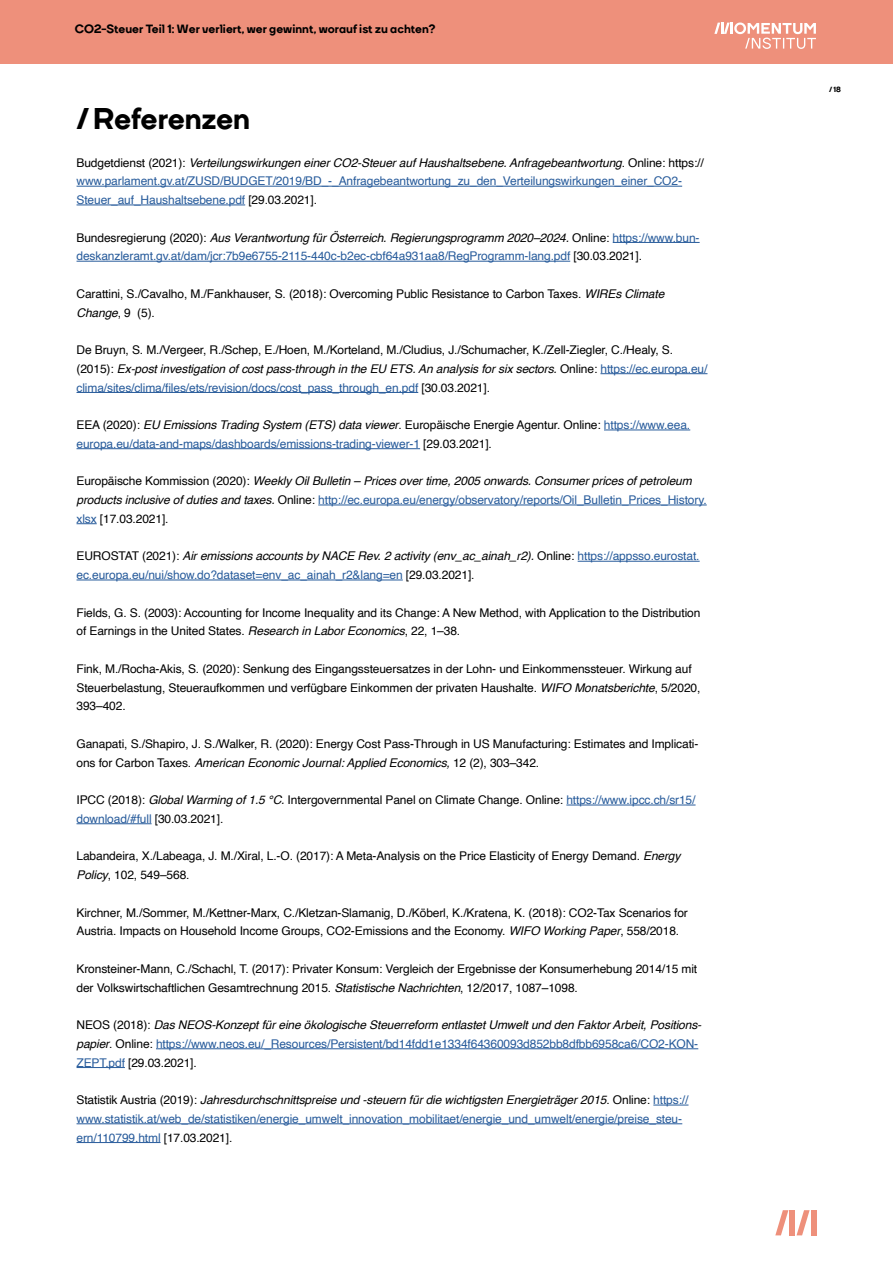
<style>
.page{position:relative;width:893px;height:1263px;background:#fff}
.page>*{position:absolute;margin:0;border:0;box-sizing:border-box;transform-origin:0 0}
.t1{font:800 30px "TT Firs";color:#000}
.t2{font:12px/18.8px "Helvetica";letter-spacing:-.01em;color:#000}
.t3{font:12px/18.8px "Helvetica";letter-spacing:-.01em;color:#275b9b}
.t4{font:italic 12px/18.8px "Helvetica";letter-spacing:-.01em;color:#000}
.t5{font:800 12px "TT Firs";letter-spacing:.005em;color:#000}
.t6{font:800 7.5px "TT Firs";color:#000}
.s1{color:#000}
.s2{font-style:italic;color:#000}
.s3{font-style:italic}
.s4{color:#275b9b}
.s5{font-style:normal}
.s6{font-style:normal;color:#275b9b}
</style>
<div class="page">
<div style="left:0;top:0;width:893px;height:64px;background:#ee907b"></div>
<svg style="left:714px;top:23px;width:102px;height:26px"></svg>
<div style="left:811px;top:1210px;width:5px;height:25px;background:#ee907b"></div>
<div style="left:790px;top:1210px;width:5px;height:25px;background:#ee907b"></div>
<svg style="left:796px;top:1210px;width:14px;height:25px"></svg>
<svg style="left:775px;top:1210px;width:13px;height:25px"></svg>
<hr style="left:77px;top:186px;width:605px;height:1px;background:#275b9b">
<hr style="left:77px;top:205px;width:168px;height:1px;background:#275b9b">
<hr style="left:613px;top:242px;width:87px;height:1px;background:#275b9b">
<hr style="left:77px;top:261px;width:493px;height:1px;background:#275b9b">
<hr style="left:600px;top:373px;width:107px;height:1px;background:#275b9b">
<hr style="left:77px;top:392px;width:341px;height:1px;background:#275b9b">
<hr style="left:604px;top:430px;width:86px;height:1px;background:#275b9b">
<hr style="left:77px;top:448px;width:343px;height:1px;background:#275b9b">
<hr style="left:318px;top:505px;width:389px;height:1px;background:#275b9b">
<svg style="left:77px;top:523px;width:20px;height:1px"></svg>
<hr style="left:578px;top:561px;width:122px;height:1px;background:#275b9b">
<hr style="left:77px;top:580px;width:326px;height:1px;background:#275b9b">
<hr style="left:566px;top:805px;width:130px;height:1px;background:#275b9b">
<hr style="left:77px;top:823px;width:75px;height:1px;background:#275b9b">
<hr style="left:156px;top:1048px;width:542px;height:1px;background:#275b9b">
<hr style="left:77px;top:1067px;width:48px;height:1px;background:#275b9b">
<hr style="left:653px;top:1105px;width:35px;height:1px;background:#275b9b">
<hr style="left:77px;top:1123px;width:605px;height:1px;background:#275b9b">
<hr style="left:77px;top:1142px;width:84px;height:1px;background:#275b9b">
<p class="t5" style="left:75px;top:21px;width:362px">CO2-Steuer Teil 1: Wer verliert, wer gewinnt, worauf ist zu achten?</p>
<h1 class="t1" style="left:77px;top:99px;width:175px">/Referenzen</h1>
<p class="t3" style="left:77px;top:153px;width:629px"><span class="s1">Budgetdienst (2021):</span> <span class="s2">Verteilungswirkungen einer CO2-Steuer auf Haushaltsebene. Anfragebeantwortung</span><span class="s1">. Online: https:// </span>www.parlament.gv.at/ZUSD/BUDGET/2019/BD_-_Anfragebeantwortung_zu_den_Verteilungswirkungen_einer_CO2-<br>Steuer_auf_Haushaltsebene.pdf <span class="s1">[29.03.2021].</span></p>
<p class="t3" style="left:77px;top:228px;width:624px"><span class="s1">Bundesregierung (2020):</span> <span class="s2">Aus Verantwortung für Österreich. Regierungsprogramm 2020–2024.</span> <span class="s1">Online:</span> https://www.bun&shy;deskanzleramt.gv.at/dam/jcr:7b9e6755-2115-440c-b2ec-cbf64a931aa8/RegProgramm-lang.pdf <span class="s1">[30.03.2021].</span></p>
<p class="t2" style="left:77px;top:285px;width:589px">Carattini, S./Cavalho, M./Fankhauser, S. (2018): Overcoming Public Resistance to Carbon Taxes. <span class="s3">WIREs Climate<br>Change</span>, 9 (5).</p>
<p class="t2" style="left:77px;top:341px;width:632px">De Bruyn, S. M./Vergeer, R./Schep, E./Hoen, M./Korteland, M./Cludius, J./Schumacher, K./Zell-Ziegler, C./Healy, S. (2015): <span class="s3">Ex-post investigation of cost pass-through in the EU ETS. An analysis for six sectors.</span> Online: <span class="s4">https://ec.europa.eu/ clima/sites/clima/files/ets/revision/docs/cost_pass_through_en.pdf</span> [30.03.2021].</p>
<p class="t3" style="left:77px;top:416px;width:615px"><span class="s1">EEA (2020):</span> <span class="s2">EU Emissions Trading System (ETS) data viewer</span><span class="s1">. Europäische Energie Agentur. Online:</span> https://www.eea. europa.eu/data-and-maps/dashboards/emissions-trading-viewer-1 <span class="s1">[29.03.2021].</span></p>
<p class="t4" style="left:77px;top:472px;width:632px"><span class="s5">Europäische Kommission (2020):</span> Weekly Oil Bulletin – Prices over time, 2005 onwards. Consumer prices of petroleum products inclusive of duties and taxes. <span class="s5">Online:</span> <span class="s6">http://ec.europa.eu/energy/observatory/reports/Oil_Bulletin_Prices_History. xlsx</span> <span class="s5">[17.03.2021].</span></p>
<p class="t3" style="left:77px;top:547px;width:625px"><span class="s1">EUROSTAT (2021):</span> <span class="s2">Air emissions accounts by NACE Rev. 2 activity (env_ac_ainah_r2).</span> <span class="s1">Online:</span> https://appsso.eurostat. ec.europa.eu/nui/show.do?dataset=env_ac_ainah_r2&amp;lang=en <span class="s1">[29.03.2021].</span></p>
<p class="t2" style="left:77px;top:603px;width:625px">Fields, G. S. (2003): Accounting for Income Inequality and its Change: A New Method, with Application to the Distribution of Earnings in the United States. <span class="s3">Research in Labor Economics</span>, 22, 1–38.</p>
<p class="t2" style="left:77px;top:659px;width:625px">Fink, M./Rocha-Akis, S. (2020): Senkung des Eingangssteuersatzes in der Lohn- und Einkommenssteuer. Wirkung auf<br>Steuerbelastung, Steueraufkommen und verfügbare Einkommen der privaten Haushalte. <span class="s3">WIFO Monatsberichte</span>, 5/2020,<br>393–402.</p>
<p class="t2" style="left:77px;top:734px;width:623px">Ganapati, S./Shapiro, J. S./Walker, R. (2020): Energy Cost Pass-Through in US Manufacturing: Estimates and Implicati&shy;ons for Carbon Taxes. <span class="s3">American Economic Journal: Applied Economics,</span> 12 (2), 303–342.</p>
<p class="t2" style="left:77px;top:791px;width:620px">IPCC (2018): <span class="s3">Global Warming of 1.5 °C.</span> Intergovernmental Panel on Climate Change. Online: <span class="s4">https://www.ipcc.ch/sr15/ download/#full</span> [30.03.2021].</p>
<p class="t2" style="left:77px;top:847px;width:605px">Labandeira, X./Labeaga, J. M./Xiral, L.-O. (2017): A Meta-Analysis on the Price Elasticity of Energy Demand. <span class="s3">Energy<br>Policy</span>, 102, 549–568.</p>
<p class="t2" style="left:77px;top:903px;width:613px">Kirchner, M./Sommer, M./Kettner-Marx, C./Kletzan-Slamanig, D./Köberl, K./Kratena, K. (2018): CO2-Tax Scenarios for<br>Austria. Impacts on Household Income Groups, CO2-Emissions and the Economy. <span class="s3">WIFO Working Paper</span>, 558/2018.</p>
<p class="t2" style="left:77px;top:959px;width:622px">Kronsteiner-Mann, C./Schachl, T. (2017): Privater Konsum: Vergleich der Ergebnisse der Konsumerhebung 2014/15 mit der Volkswirtschaftlichen Gesamtrechnung 2015. <span class="s3">Statistische Nachrichten</span>, 12/2017, 1087–1098.</p>
<p class="t3" style="left:77px;top:1016px;width:626px"><span class="s1">NEOS (2018):</span> <span class="s2">Das NEOS-Konzept für eine ökologische Steuerreform entlastet Umwelt und den Faktor Arbeit, Positions&shy;papier</span><span class="s1">. Online:</span> https://www.neos.eu/_Resources/Persistent/bd14fdd1e1334f64360093d852bb8dfbb6958ca6/CO2-KON-<br>ZEPT.pdf <span class="s1">[29.03.2021].</span></p>
<p class="t3" style="left:77px;top:1091px;width:613px"><span class="s1">Statistik Austria (2019):</span> <span class="s2">Jahresdurchschnittspreise und -steuern für die wichtigsten Energieträger 2015</span><span class="s1">. Online:</span> https:// www.statistik.at/web_de/statistiken/energie_umwelt_innovation_mobilitaet/energie_und_umwelt/energie/preise_steu&shy;ern/110799.html <span class="s1">[17.03.2021].</span></p>
<p class="t6" style="left:829px;top:84px;width:13px">/18</p>
</div>
